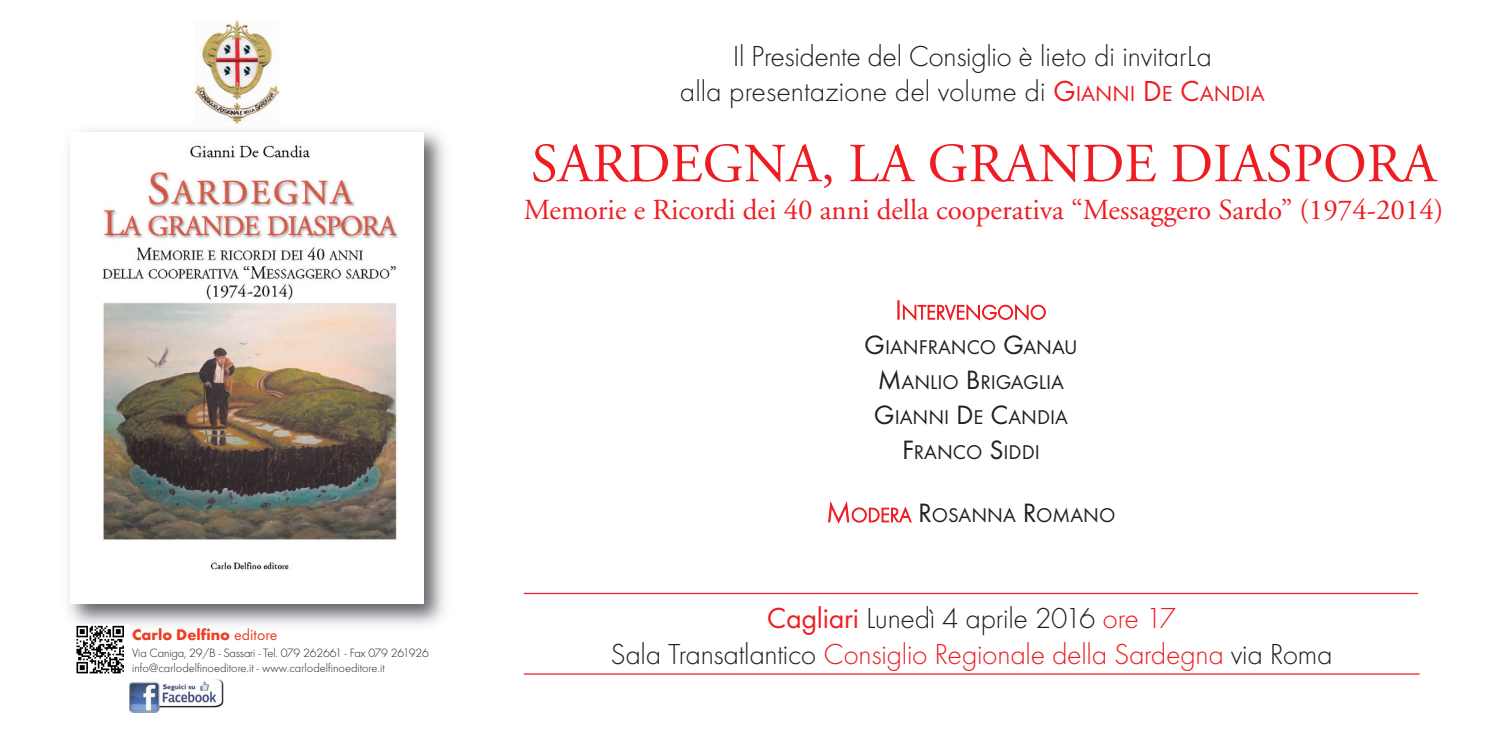
<style>
.page{position:relative;width:1489px;height:745px;background:#fff}
.page>*{position:absolute;margin:0;border:0;box-sizing:border-box;transform-origin:0 0}
.t1{font:55px "Adobe Garamond";color:#ee1d23}
.t2{font:300 30px/35px "Futura T";letter-spacing:-.01em;color:#231f20;text-align:center}
.t3{font:29px "Adobe Garamond";color:#ee1d23}
.t4{font:20.5px/35px "Futura T";color:#231f20;text-align:center}
.t5{font:700 16px "Futura T";color:#ef3c25}
.t6{font:300 12.5px/15px "Futura T";color:#231f20}
.s1{font-weight:400}
.s2{font-weight:400;color:#ee1d23}
.s3{font-weight:400;font-size:22.5px;color:#ee1d23}
.s4{font-weight:300;font-size:27.5px;color:#ee1d23}
.s5{font-weight:300;color:#ee1d23}
.s6{font-size:27.5px}
.s7{color:#ee1d23}
</style>
<div class="page">
<img style="left:68px;top:130px;width:377px;height:495px">
<img style="left:71px;top:133px;width:352px;height:470px">
<div style="left:71px;top:624px;width:58px;height:50px;background:#fff"></div>
<svg style="left:76px;top:625px;width:48px;height:48px"></svg>
<img style="left:130px;top:679px;width:93px;height:33px">
<hr style="left:524px;top:673px;width:895px;height:1px;background:#ee1d23">
<hr style="left:524px;top:592px;width:893px;height:1px;background:#ee1d23">
<img style="left:194px;top:20px;width:85px;height:104px">
<p class="t5" style="left:132px;top:628px;width:147px">Carlo Delfino <span class="s1">editore</span></p>
<p class="t6" style="left:132px;top:646px;width:298px">Via Caniga, 29/B - Sassari - Tel. 079 262661 - Fax 079 261926 info@carlodelfinoeditore.it - www.carlodelfinoeditore.it</p>
<p class="t2" style="left:680px;top:41px;width:586px">Il Presidente del Consiglio è lieto di invitarLa<br>alla presentazione del volume di <span class="s2">G</span><span class="s3">IANNI</span> <span class="s2">D</span><span class="s3">E</span> <span class="s2">C</span><span class="s3">ANDIA</span></p>
<h1 class="t1" style="left:531px;top:141px;width:906px">SARDEGNA, LA GRANDE DIASPORA</h1>
<p class="t3" style="left:524px;top:198px;width:921px">Memorie e Ricordi dei 40 anni della cooperativa “Messaggero Sardo” (1974-2014)</p>
<p class="t4" style="left:864px;top:296px;width:215px"><span class="s4">I</span><span class="s5">NTERVENGONO<br></span><span class="s6">G</span>IANFRANCO <span class="s6">G</span>ANAU<br><span class="s6">M</span>ANLIO <span class="s6">B</span>RIGAGLIA<br><span class="s6">G</span>IANNI <span class="s6">D</span>E <span class="s6">C</span>ANDIA<br><span class="s6">F</span>RANCO <span class="s6">S</span>IDDI</p>
<p class="t4" style="left:826px;top:499px;width:291px"><span class="s4">M</span><span class="s5">ODERA</span> <span class="s6">R</span>OSANNA <span class="s6">R</span>OMANO</p>
<p class="t2" style="left:610px;top:602px;width:723px;line-height:36px"><span class="s2">Cagliari</span> Lunedì 4 aprile 2016 <span class="s7">ore 17<br></span>Sala Transatlantico <span class="s7">Consiglio Regionale della Sardegna</span> via Roma</p>
</div>
